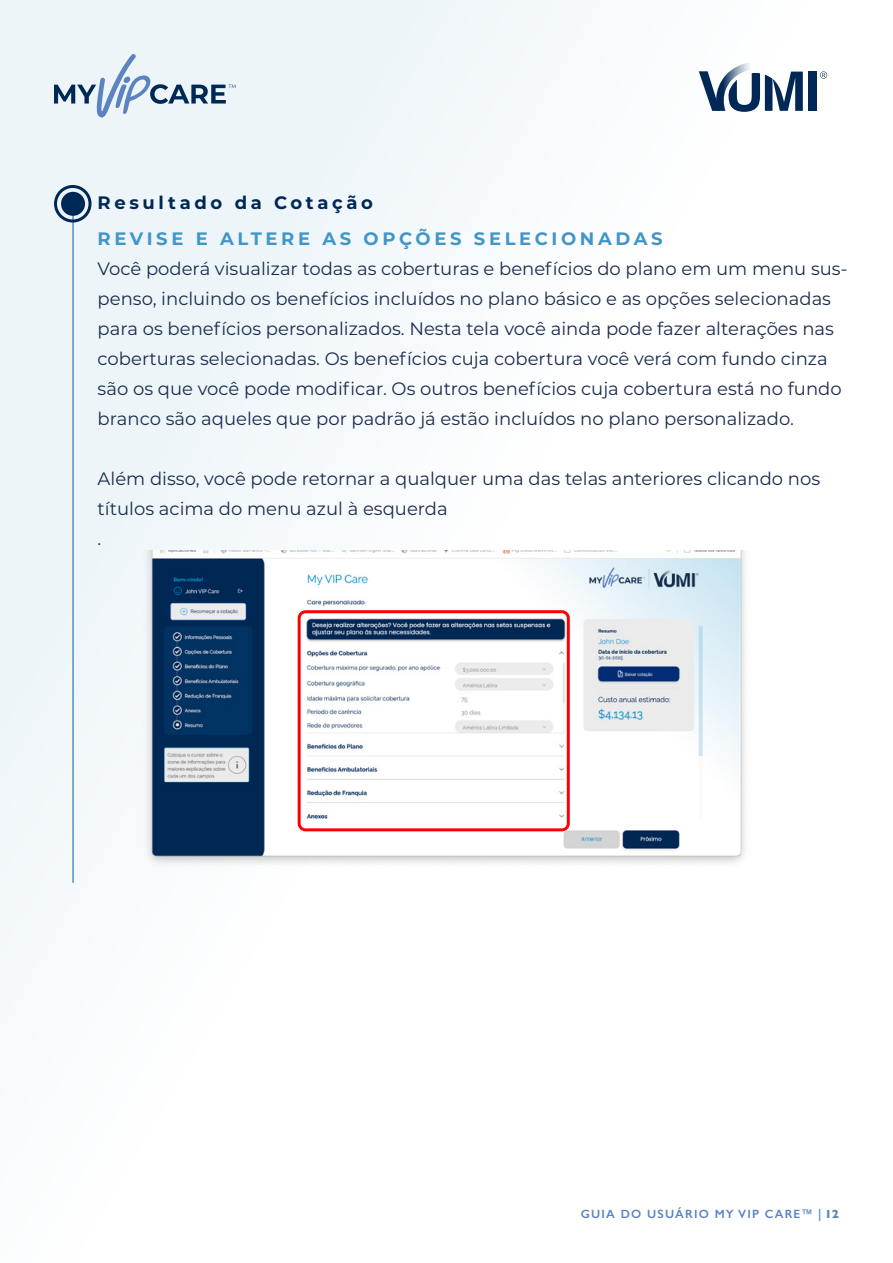
<style>
.page{position:relative;width:893px;height:1263px;background:#fff}
.page>*{position:absolute;margin:0;border:0;box-sizing:border-box;transform-origin:0 0}
.t1{font:18px/30px "Montserrat";color:#1c2c4e}
.t2{font:700 18px "Montserrat";letter-spacing:.2em;color:#4295c9}
.t3{font:700 18px "Montserrat";letter-spacing:.2em;color:#002856}
.t4{font:600 12px "Gill Sans";letter-spacing:.1em;color:#5b83c2}
.s1{font-weight:700}
</style>
<div class="page">
<div style="left:0;top:0;width:893px;height:1263px;background:linear-gradient(to right,#f1f7fa,#fff)"></div>
<svg style="left:820px;top:71px;width:7px;height:8px"></svg>
<div style="left:809px;top:72px;width:8px;height:39px;background:#002856"></div>
<svg style="left:699px;top:62px;width:104px;height:50px"></svg>
<svg style="left:54px;top:54px;width:181px;height:63px;background:#c9d7e4"></svg>
<img style="left:140px;top:551px;width:613px;height:321px">
<hr style="left:72px;top:198px;width:2px;height:685px;background:#5392c2">
<div style="left:54px;top:185px;width:38px;height:37px;border:3px solid #002856;border-radius:50%"></div>
<div style="left:61px;top:192px;width:24px;height:24px;background:#002856;border-radius:50%"></div>
<div style="left:298px;top:610px;width:272px;height:221px;border:3px solid #f00;border-radius:6px"></div>
<p class="t3" style="left:98px;top:189px;width:277px">Resultado da Cotação</p>
<p class="t2" style="left:98px;top:225px;width:566px">REVISE E ALTERE AS OPÇÕES SELECIONADAS</p>
<p class="t1" style="left:98px;top:253px;width:751px">Você poderá visualizar todas as coberturas e benefícios do plano em um menu sus&shy;penso, incluindo os benefícios incluídos no plano básico e as opções selecionadas para os benefícios personalizados. Nesta tela você ainda pode fazer alterações nas coberturas selecionadas. Os benefícios cuja cobertura você verá com fundo cinza são os que você pode modificar. Os outros benefícios cuja cobertura está no fundo branco são aqueles que por padrão já estão incluídos no plano personalizado.</p>
<p class="t1" style="left:98px;top:463px;width:724px">Além disso, você pode retornar a qualquer uma das telas anteriores clicando nos títulos acima do menu azul à esquerda<br>.</p>
<p class="t4" style="left:581px;top:1206px;width:260px">GUIA DO USUÁRIO MY VIP CARE™ | <span class="s1">12</span></p>
</div>
